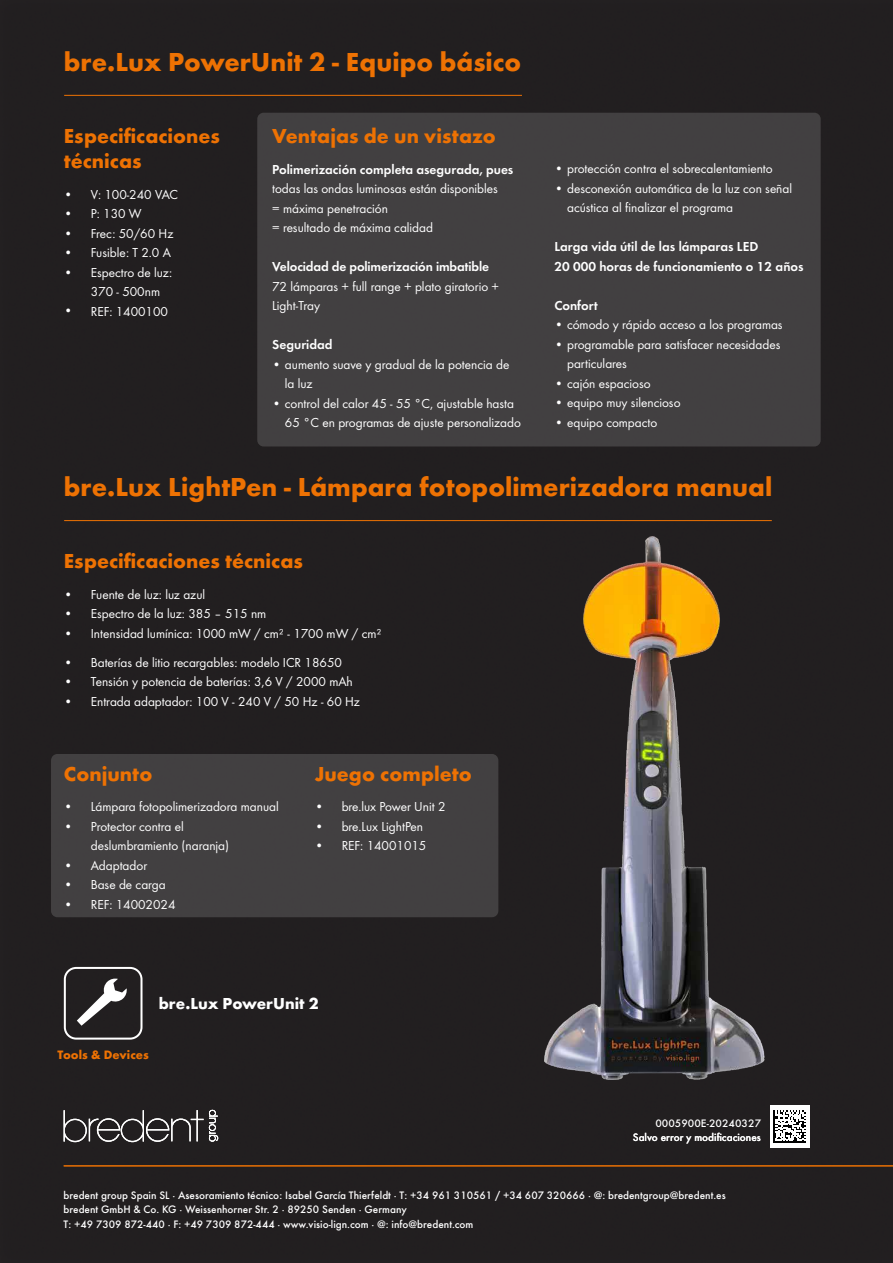
<style>
.page{position:relative;width:893px;height:1263px;background:#221f20}
.page>*{position:absolute;margin:0;border:0;box-sizing:border-box;transform-origin:0 0}
.t1{font:700 27px "Futura";color:#ee7203}
.t2{font:700 21px/25.2px "Futura";color:#ee7203}
.t3{font:700 16.5px "Futura";color:#fff}
.t4{font:13.5px/19.5px "Futura Boo";color:#fff}
.t5{font:13.5px/19.5px "Futura Dem";color:#fff}
.t6{font:700 12.6px "Futura";color:#ee7203}
.t7{font:500 11.25px/14.4px "Futura";color:#fff}
</style>
<div class="page">
<svg style="left:64px;top:1110px;width:154px;height:32px;background:#4b4849"></svg>
<div style="left:51px;top:754px;width:447px;height:163px;background:#424041;border-radius:6px"></div>
<div style="left:257px;top:113px;width:564px;height:333px;background:#424041;border-radius:6px"></div>
<img style="left:529px;top:520px;width:254px;height:569px">
<div style="left:64px;top:967px;width:78px;height:72px;border:2px solid #fff;border-radius:11px"></div>
<svg style="left:77px;top:978px;width:50px;height:48px"></svg>
<hr style="left:64px;top:1165px;width:829px;height:1px;background:#ee7203">
<div style="left:770px;top:1106px;width:39px;height:42px;background:#fff"></div>
<svg style="left:773px;top:1111px;width:32px;height:32px"></svg>
<hr style="left:64px;top:95px;width:458px;height:1px;background:#ee7203">
<hr style="left:64px;top:520px;width:708px;height:1px;background:#ee7203">
<h1 class="t1" style="left:64px;top:50px;width:459px">bre.Lux PowerUnit 2 - Equipo básico</h1>
<h2 class="t2" style="left:64px;top:125px;width:158px">Especificaciones técnicas</h2>
<p class="t4" style="left:64px;top:185px;width:116px">• V: 100-240 VAC</p>
<p class="t4" style="left:64px;top:205px;width:79px">• P: 130 W</p>
<p class="t4" style="left:64px;top:224px;width:111px">• Frec: 50/60 Hz</p>
<p class="t4" style="left:64px;top:244px;width:109px">• Fusible: T 2.0 A</p>
<p class="t4" style="left:91px;top:263px;width:83px;text-indent:-27px">• Espectro de luz:<br>370 - 500nm</p>
<p class="t4" style="left:64px;top:302px;width:106px">• REF: 1400100</p>
<h2 class="t2" style="left:272px;top:125px;width:225px">Ventajas de un vistazo</h2>
<p class="t5" style="left:272px;top:160px;width:243px">Polimerización completa asegurada, pues</p>
<p class="t4" style="left:272px;top:180px;width:227px">todas las ondas luminosas están disponibles = máxima penetración<br>= resultado de máxima calidad</p>
<p class="t5" style="left:272px;top:258px;width:218px">Velocidad de polimerización imbatible</p>
<p class="t4" style="left:272px;top:277px;width:228px">72 lámparas + full range + plato giratorio +<br>Light-Tray</p>
<p class="t5" style="left:272px;top:336px;width:62px">Seguridad</p>
<p class="t4" style="left:285px;top:355px;width:226px;text-indent:-13px">• aumento suave y gradual de la potencia de la luz</p>
<p class="t4" style="left:285px;top:394px;width:237px;text-indent:-13px">• control del calor 45 - 55 °C, ajustable hasta<br>65 °C en programas de ajuste personalizado</p>
<p class="t4" style="left:554px;top:160px;width:220px">• protección contra el sobrecalentamiento</p>
<p class="t4" style="left:567px;top:180px;width:226px;text-indent:-13px">• desconexión automática de la luz con señal acústica al finalizar el programa</p>
<p class="t5" style="left:554px;top:238px;width:251px">Larga vida útil de las lámparas LED<br>20 000 horas de funcionamiento o 12 años</p>
<p class="t5" style="left:554px;top:296px;width:45px">Confort</p>
<p class="t4" style="left:554px;top:316px;width:230px">• cómodo y rápido acceso a los programas</p>
<p class="t4" style="left:567px;top:336px;width:215px;text-indent:-13px">• programable para satisfacer necesidades particulares</p>
<p class="t4" style="left:554px;top:375px;width:98px">• cajón espacioso</p>
<p class="t4" style="left:554px;top:394px;width:128px">• equipo muy silencioso</p>
<p class="t4" style="left:554px;top:414px;width:104px">• equipo compacto</p>
<h1 class="t1" style="left:64px;top:475px;width:710px">bre.Lux LightPen - Lámpara fotopolimerizadora manual</h1>
<h2 class="t2" style="left:64px;top:550px;width:241px">Especificaciones técnicas</h2>
<p class="t4" style="left:64px;top:585px;width:143px">• Fuente de luz: luz azul</p>
<p class="t4" style="left:64px;top:605px;width:204px">• Espectro de la luz: 385 – 515 nm</p>
<p class="t4" style="left:64px;top:624px;width:319px">• Intensidad lumínica: 1000 mW / cm² - 1700 mW / cm²</p>
<p class="t4" style="left:64px;top:653px;width:280px">• Baterías de litio recargables: modelo ICR 18650</p>
<p class="t4" style="left:64px;top:673px;width:291px">• Tensión y potencia de baterías: 3,6 V / 2000 mAh</p>
<p class="t4" style="left:64px;top:692px;width:298px">• Entrada adaptador: 100 V - 240 V / 50 Hz - 60 Hz</p>
<h2 class="t2" style="left:64px;top:763px;width:90px">Conjunto</h2>
<p class="t4" style="left:64px;top:798px;width:216px">• Lámpara fotopolimerizadora manual</p>
<p class="t4" style="left:91px;top:817px;width:140px;text-indent:-27px">• Protector contra el deslumbramiento (naranja)</p>
<p class="t4" style="left:64px;top:856px;width:85px">• Adaptador</p>
<p class="t4" style="left:64px;top:876px;width:104px">• Base de carga</p>
<p class="t4" style="left:64px;top:895px;width:113px">• REF: 14002024</p>
<h2 class="t2" style="left:315px;top:763px;width:159px">Juego completo</h2>
<p class="t4" style="left:315px;top:798px;width:132px">• bre.lux Power Unit 2</p>
<p class="t4" style="left:315px;top:817px;width:110px">• bre.Lux LightPen</p>
<p class="t4" style="left:315px;top:837px;width:113px">• REF: 14001015</p>
<p class="t3" style="left:159px;top:996px;width:161px">bre.Lux PowerUnit 2</p>
<p class="t6" style="left:58px;top:1049px;width:93px">Tools &amp; Devices</p>
<p class="t7" style="left:655px;top:1117px;width:107px">0005900E-20240327</p>
<p class="t7" style="left:633px;top:1131px;width:130px">Salvo error y modificaciones</p>
<p class="t7" style="left:64px;top:1189px;width:664px">bredent group Spain SL · Asesoramiento técnico: Isabel García Thierfeldt · T: +34 961 310561 / +34 607 320666 · @: bredentgroup@bredent.es bredent GmbH &amp; Co. KG · Weissenhorner Str. 2 · 89250 Senden · Germany<br>T: +49 7309 872-440 · F: +49 7309 872-444 · www.visio-lign.com · @: info@bredent.com</p>
</div>
